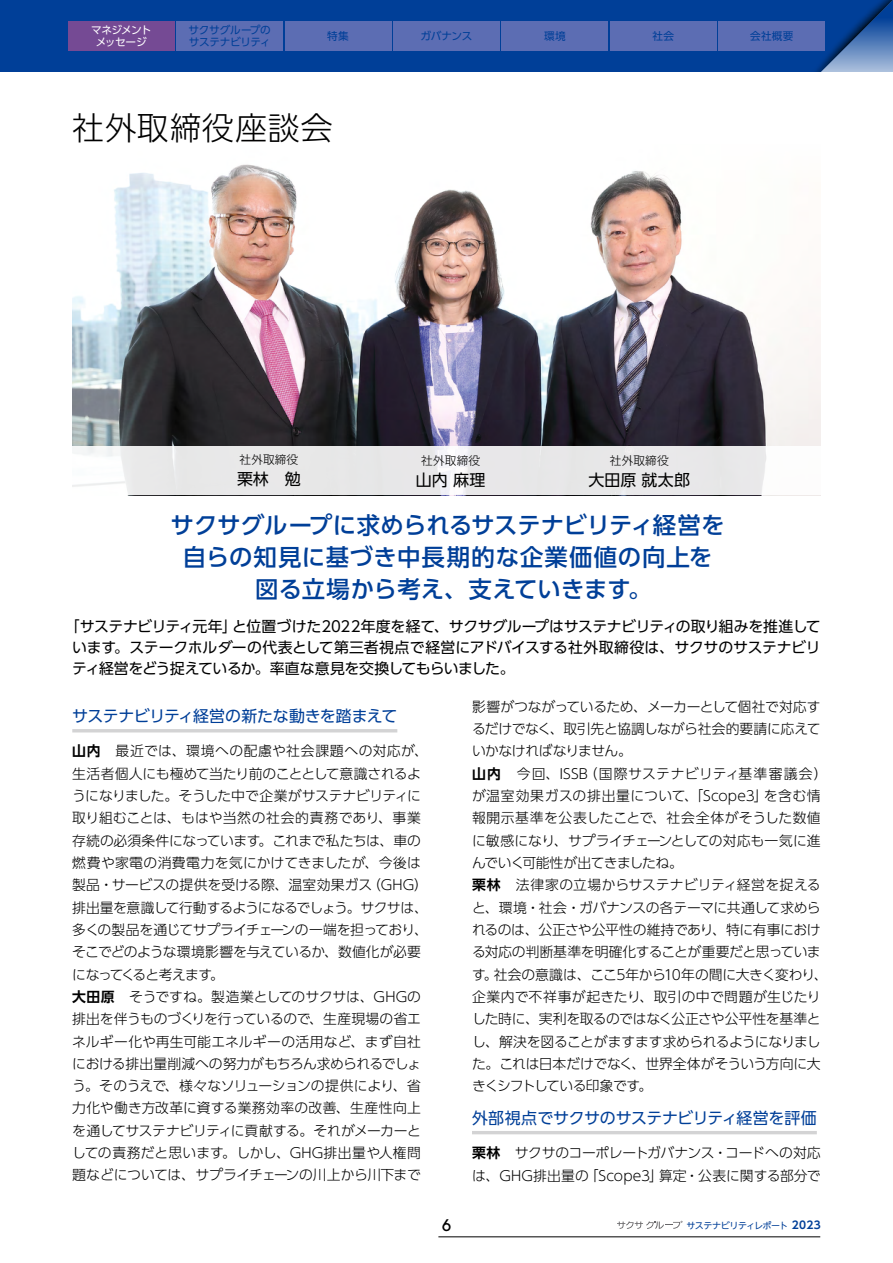
<style>
.page{position:relative;width:893px;height:1263px;background:#fff}
.page>*{position:absolute;margin:0;border:0;box-sizing:border-box;transform-origin:0 0}
.t1{font:300 31.95px "UD Shin Go Pr 6 N";letter-spacing:.025em;color:#000}
.t2{font:500 23.4px/32px "UD Shin Go Pr 6 N";letter-spacing:.01em;color:#003f98;text-align:center}
.t3{font:15.9px "UD Shin Go Pr 6 N";letter-spacing:-.015em;color:#003f98}
.t4{font:15.9px "UD Shin Go Pr 6 N";letter-spacing:.005em;color:#000}
.t5{font:500 15.9px "ITC Avant Garde Pro";color:#000}
.t6{font:14.85px/21.3px "UD Shin Go Pr 6 N";letter-spacing:-.03em;color:#000;text-align:justify}
.t7{font:300 13.8px/22.4px "UD Shin Go Pr 6 N";letter-spacing:-.015em;color:#000}
.t8{font:300 11.7px "UD Shin Go Pr 6 N";letter-spacing:.01em;color:#000}
.t9{font:10.65px/11.7px "UD Shin Go Pr 6 N";letter-spacing:-.02em;color:#003f98}
.t10{font:10.65px/11.7px "UD Shin Go Pr 6 N";letter-spacing:-.065em;color:#fff;text-align:center}
.t11{font:9px "UD Shin Go NT Pr 6 N";letter-spacing:-.065em;color:#003f98}
.s1{font-family:"UD Shin Go Pr 6 N De";font-weight:700}
.s2{font-family:"UD Shin Go NT Pr 6 N De";font-weight:700;font-size:10.65px}
</style>
<div class="page">
<div style="left:0;top:0;width:802px;height:72px;background:#003f98"></div>
<img style="left:802px;top:0;width:91px;height:72px">
<img style="left:72px;top:164px;width:749px;height:282px">
<hr style="left:72px;top:729px;width:325px;height:3px;background:#d3d3d4">
<hr style="left:472px;top:1131px;width:345px;height:3px;background:#d3d3d4">
<svg style="left:72px;top:446px;width:694px;height:49px;fill:#e8e8e9"></svg>
<div style="left:68px;top:21px;width:106px;height:30px;background:#754a94"></div>
<div style="left:502px;top:21px;width:106px;height:30px;background:#5c6db3"></div>
<div style="left:285px;top:21px;width:106px;height:30px;background:#5c6db3"></div>
<div style="left:719px;top:21px;width:106px;height:30px;background:#5c6db3"></div>
<div style="left:176px;top:21px;width:107px;height:30px;background:#5c6db3"></div>
<div style="left:610px;top:21px;width:106px;height:30px;background:#5c6db3"></div>
<div style="left:393px;top:21px;width:107px;height:30px;background:#5c6db3"></div>
<hr style="left:438px;top:1236px;width:382px;height:1px;background:#000">
<svg style="left:617px;top:1221px;width:65px;height:8px"></svg>
<p class="t9" style="left:188px;top:24px;width:84px">サクサグループのサステナビリティ</p>
<p class="t9" style="left:420px;top:30px;width:54px">ガバナンス</p>
<p class="t9" style="left:652px;top:30px;width:23px">社会</p>
<p class="t10" style="left:91px;top:24px;width:62px">マネジメントメッセージ</p>
<p class="t9" style="left:327px;top:30px;width:23px">特集</p>
<p class="t9" style="left:544px;top:30px;width:23px">環境</p>
<p class="t9" style="left:750px;top:30px;width:45px">会社概要</p>
<h1 class="t1" style="left:72px;top:102px;width:262px">社外取締役座談会</h1>
<p class="t8" style="left:239px;top:450px;width:60px">社外取締役</p>
<p class="t4" style="left:237px;top:466px;width:65px">栗林　勉</p>
<p class="t8" style="left:421px;top:451px;width:60px">社外取締役</p>
<p class="t4" style="left:416px;top:467px;width:71px">山内 麻理</p>
<p class="t8" style="left:610px;top:451px;width:60px">社外取締役</p>
<p class="t4" style="left:588px;top:467px;width:103px">大田原 就太郎</p>
<h2 class="t2" style="left:171px;top:508px;width:555px">サクサグループに求められるサステナビリティ経営を自らの知見に基づき中長期的な企業価値の向上を図る立場から考え、支えていきます。</h2>
<p class="t6" style="left:72px;top:615px;width:750px;text-indent:-7px">「サステナビリティ元年」と位置づけた2022年度を経て、サクサグループはサステナビリティの取り組みを推進しています。ステークホルダーの代表として第三者視点で経営にアドバイスする社外取締役は、サクサのサステナビリティ経営をどう捉えているか。率直な意見を交換してもらいました。</p>
<p class="t3" style="left:72px;top:703px;width:327px">サステナビリティ経営の新たな動きを踏まえて</p>
<p class="t7" style="left:72px;top:739px;width:357px"><span class="s1">山内</span>　最近では、環境への配慮や社会課題への対応が、生活者個人にも極めて当たり前のこととして意識されるようになりました。そうした中で企業がサステナビリティに取り組むことは、もはや当然の社会的責務であり、事業存続の必須条件になっています。これまで私たちは、車の燃費や家電の消費電力を気にかけてきましたが、今後は製品・サービスの提供を受ける際、温室効果ガス（GHG）排出量を意識して行動するようになるでしょう。サクサは、多くの製品を通じてサプライチェーンの一端を担っており、そこでどのような環境影響を与えているか、数値化が必要になってくると考えます。<br><span class="s1">大田原</span>　そうですね。製造業としてのサクサは、GHGの排出を伴うものづくりを行っているので、生産現場の省エネルギー化や再生可能エネルギーの活用など、まず自社における排出量削減への努力がもちろん求められるでしょう。そのうえで、様々なソリューションの提供により、省力化や働き方改革に資する業務効率の改善、生産性向上を通してサステナビリティに貢献する。それがメーカーとしての責務だと思います。しかし、GHG排出量や人権問題などについては、サプライチェーンの川上から川下まで</p>
<p class="t7" style="left:472px;top:695px;width:357px">影響がつながっているため、メーカーとして個社で対応するだけでなく、取引先と協調しながら社会的要請に応えていかなければなりません。<br><span class="s1">山内</span>　今回、ISSB（国際サステナビリティ基準審議会）が温室効果ガスの排出量について、「Scope3」を含む情報開示基準を公表したことで、社会全体がそうした数値に敏感になり、サプライチェーンとしての対応も一気に進んでいく可能性が出てきましたね。<br><span class="s1">栗林</span>　法律家の立場からサステナビリティ経営を捉えると、環境・社会・ガバナンスの各テーマに共通して求められるのは、公正さや公平性の維持であり、特に有事における対応の判断基準を明確化することが重要だと思っています。社会の意識は、ここ5年から10年の間に大きく変わり、企業内で不祥事が起きたり、取引の中で問題が生じたりした時に、実利を取るのではなく公正さや公平性を基準とし、解決を図ることがますます求められるようになりました。これは日本だけでなく、世界全体がそういう方向に大きくシフトしている印象です。</p>
<p class="t3" style="left:472px;top:1105px;width:346px">外部視点でサクサのサステナビリティ経営を評価</p>
<p class="t7" style="left:472px;top:1141px;width:350px"><span class="s1">栗林</span>　サクサのコーポレートガバナンス・コードへの対応は、GHG排出量の「Scope3」算定・公表に関する部分で</p>
<p class="t5" style="left:442px;top:1215px;width:10px">6</p>
<p class="t11" style="left:686px;top:1218px;width:136px">サステナビリティレポート <span class="s2">2023</span></p>
</div>
